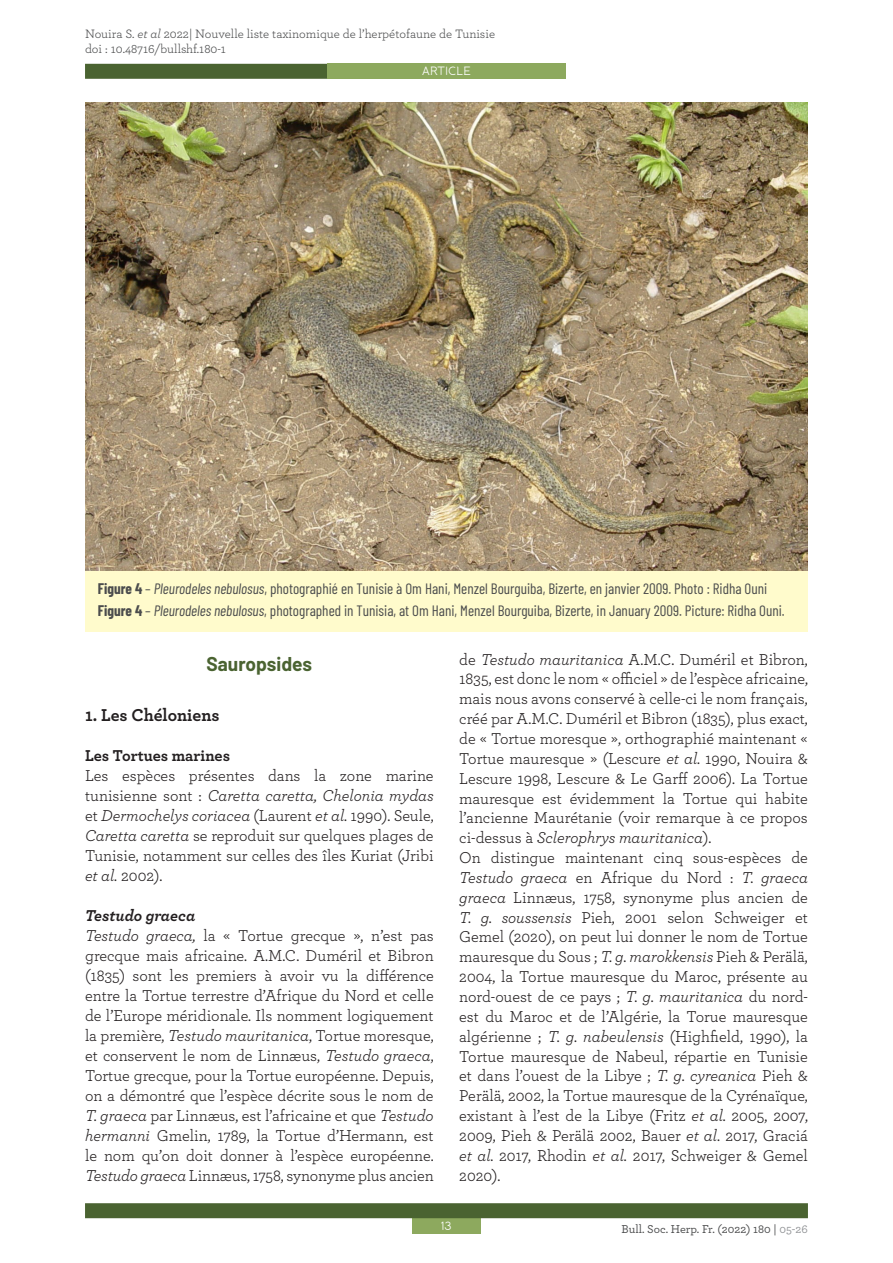
<style>
.page{position:relative;width:893px;height:1263px;background:#fff}
.page>*{position:absolute;margin:0;border:0;box-sizing:border-box;transform-origin:0 0}
.t1{font:700 19.5px "Barlow";color:#4a6331}
.t2{font:700 18px "Archer";color:#231f20}
.t3{font:16.5px/19.8px "Archer";color:#231f20}
.t4{font:700 16.5px "Archer";color:#231f20}
.t5{font:15px/22.2px "Barlow Condensed";color:#4b4c4d}
.t6{font:12.75px/15px "Archer";color:#4b4c4d}
.t7{font:500 12px "Archer";color:#4b4c4d}
.t8{font:12px "Banda";letter-spacing:-.01em;color:#fff}
.s1{font-style:italic}
.s2{font-weight:700}
.s3{font-weight:700;font-style:italic}
.s4{color:#939598}
</style>
<div class="page">
<div style="left:412px;top:1218px;width:68px;height:15px;background:#8da95e"></div>
<div style="left:85px;top:1203px;width:723px;height:15px;background:#4a6331"></div>
<div style="left:85px;top:64px;width:457px;height:15px;background:#4a6331"></div>
<div style="left:327px;top:64px;width:239px;height:15px;background:#8da95e"></div>
<img style="left:85px;top:102px;width:723px;height:469px">
<div style="left:85px;top:571px;width:723px;height:60px;background:#fffbcc"></div>
<p class="t6" style="left:85px;top:26px;width:412px">Nouira S. <span class="s1">et al</span> 2022| Nouvelle liste taxinomique de l’herpétofaune de Tunisie doi : 10.48716/bullshf.180-1</p>
<p class="t8" style="left:422px;top:64px;width:51px">ARTICLE</p>
<p class="t5" style="left:98px;top:576px;width:688px"><span class="s2">Figure 4</span> – <span class="s1">Pleurodeles nebulosus</span>, photographié en Tunisie à Om Hani, Menzel Bourguiba, Bizerte, en janvier 2009. Photo : Ridha Ouni<br><span class="s2">Figure 4</span> – <span class="s1">Pleurodeles nebulosus</span>, photographed in Tunisia, at Om Hani, Menzel Bourguiba, Bizerte, in January 2009. Picture: Ridha Ouni.</p>
<p class="t1" style="left:207px;top:649px;width:107px">Sauropsides</p>
<p class="t2" style="left:85px;top:701px;width:136px">1. Les Chéloniens</p>
<p class="t4" style="left:85px;top:742px;width:147px">Les Tortues marines</p>
<p class="t3" style="left:85px;top:765px;width:350px;text-align:justify">Les espèces présentes dans la zone marine tunisienne sont : <span class="s1">Caretta caretta, Chelonia mydas </span>et <span class="s1">Dermochelys coriacea</span> (Laurent <span class="s1">et al.</span> 1990). Seule, <span class="s1">Caretta caretta</span> se reproduit sur quelques plages de Tunisie, notamment sur celles des îles Kuriat (Jribi <span class="s1">et al.</span> 2002).</p>
<p class="t3" style="left:85px;top:905px;width:350px"><span class="s3">Testudo graeca<br></span><span class="s1">Testudo graeca,</span> la « Tortue grecque », n’est pas grecque mais africaine. A.M.C. Duméril et Bibron (1835) sont les premiers à avoir vu la différence entre la Tortue terrestre d’Afrique du Nord et celle de l’Europe méridionale. Ils nomment logiquement la première, <span class="s1">Testudo mauritanica</span>, Tortue moresque, et conservent le nom de Linnæus, <span class="s1">Testudo graeca</span>, Tortue grecque, pour la Tortue européenne. Depuis, on a démontré que l’espèce décrite sous le nom de <span class="s1">T. graeca</span> par Linnæus, est l’africaine et que <span class="s1">Testudo hermanni</span> Gmelin, 1789, la Tortue d’Hermann, est le nom qu’on doit donner à l’espèce européenne.<br><span class="s1">Testudo graeca</span> Linnæus, 1758, synonyme plus ancien</p>
<p class="t3" style="left:459px;top:648px;width:350px">de <span class="s1">Testudo mauritanica</span> A.M.C. Duméril et Bibron, 1835, est donc le nom « officiel » de l’espèce africaine, mais nous avons conservé à celle-ci le nom français, créé par A.M.C. Duméril et Bibron (1835), plus exact, de « Tortue moresque », orthographié maintenant « Tortue mauresque » (Lescure <span class="s1">et al.</span> 1990, Nouira &amp; Lescure 1998, Lescure &amp; Le Garff 2006). La Tortue mauresque est évidemment la Tortue qui habite l’ancienne Maurétanie (voir remarque à ce propos ci-dessus à <span class="s1">Sclerophrys mauritanica</span>).<br>On distingue maintenant cinq sous-espèces de <span class="s1">Testudo graeca</span> en Afrique du Nord : <span class="s1">T. graeca graeca</span> Linnæus, 1758, synonyme plus ancien de <span class="s1">T. g. soussensis</span> Pieh, 2001 selon Schweiger et Gemel (2020), on peut lui donner le nom de Tortue mauresque du Sous ; <span class="s1">T. g. marokkensis</span> Pieh &amp; Perälä, 2004, la Tortue mauresque du Maroc, présente au nord-ouest de ce pays ; <span class="s1">T. g. mauritanica</span> du nord&shy;est du Maroc et de l’Algérie, la Torue mauresque algérienne ; <span class="s1">T. g. nabeulensis</span> (Highfield, 1990), la Tortue mauresque de Nabeul, répartie en Tunisie et dans l’ouest de la Libye ; <span class="s1">T. g. cyreanica</span> Pieh &amp; Perälä, 2002, la Tortue mauresque de la Cyrénaïque, existant à l’est de la Libye (Fritz <span class="s1">et al.</span> 2005, 2007, 2009, Pieh &amp; Perälä 2002, Bauer <span class="s1">et al</span>. 2017, Graciá <span class="s1">et al.</span> 2017, Rhodin <span class="s1">et al.</span> 2017, Schweiger &amp; Gemel 2020).</p>
<p class="t8" style="left:441px;top:1218px;width:12px">13</p>
<p class="t7" style="left:622px;top:1220px;width:188px">Bull. Soc. Herp. Fr. (2022) 180 | <span class="s4">05-26</span></p>
</div>
